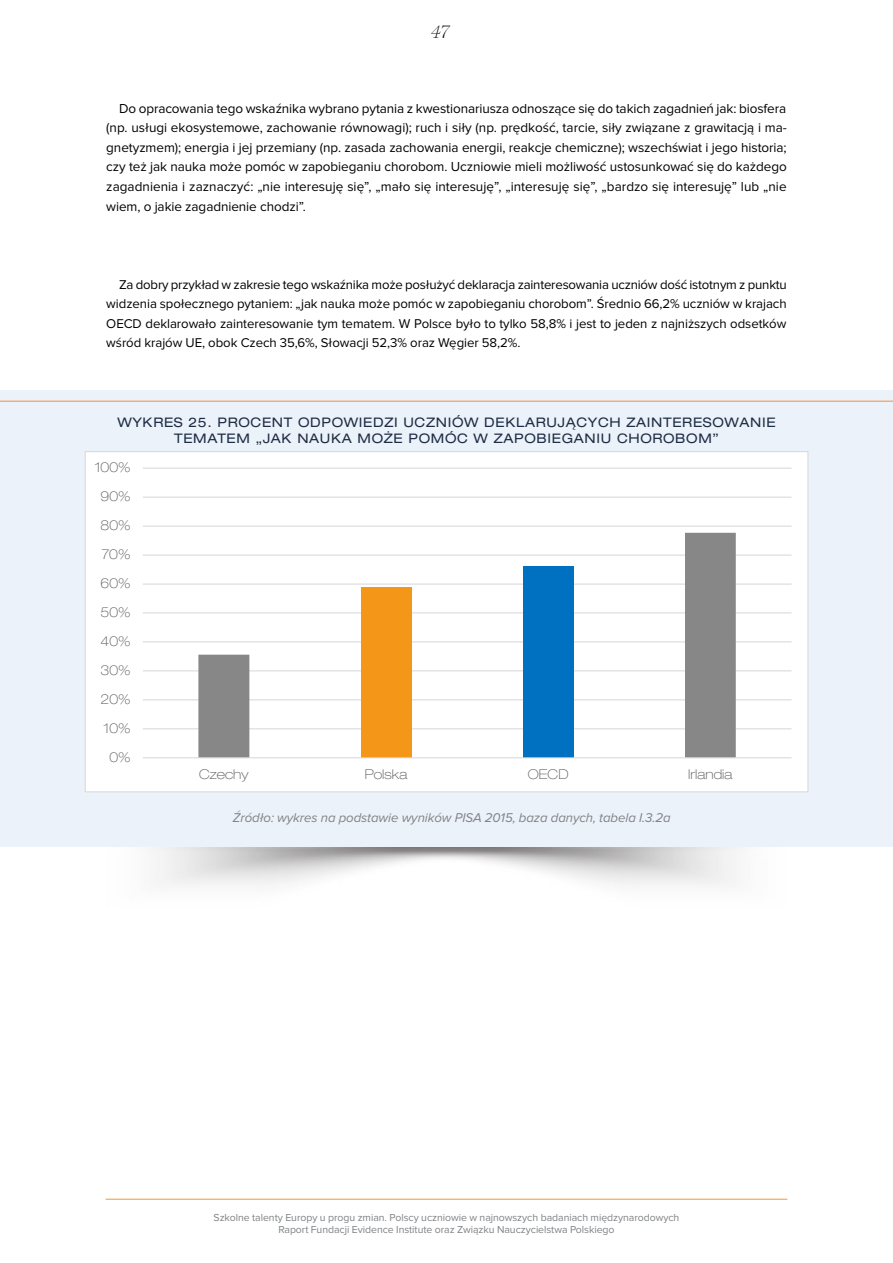
<style>
.page{position:relative;width:893px;height:1263px;background:#fff}
.page>*{position:absolute;margin:0;border:0;box-sizing:border-box;transform-origin:0 0}
.t1{font:italic 100 18px "Harriet Display";color:#000}
.t2{font:13.5px/19.5px "Proxima Nova";letter-spacing:-.005em;color:#000;text-align:justify}
.t3{font:100 expanded 13.5px "Helvetica Neue LT Pro";color:#595959}
.t4{font:13.2px/19.5px "Proxima Nova";letter-spacing:-.005em;color:#000;text-align:justify}
.t5{font:expanded 13.2px/15.9px "Helvetica Neue LT Pro";letter-spacing:.05em;color:#1e2d45;text-align:center}
.t6{font:italic 13.2px "Proxima Nova";letter-spacing:-.005em;color:#808285}
.t7{font:10.5px/12.6px "Proxima Nova";letter-spacing:-.005em;color:#808285;text-align:center}
</style>
<div class="page">
<hr style="left:106px;top:1199px;width:681px;height:1px;background:#f8972c">
<div style="left:0;top:390px;width:893px;height:457px;background:#ecf2fa"></div>
<hr style="left:0;top:401px;width:893px;height:1px;background:#f78d39">
<div style="left:85px;top:452px;width:723px;height:340px;background:#fff"></div>
<hr style="left:143px;top:728px;width:649px;height:1px;background:#d9d9d9">
<hr style="left:143px;top:699px;width:649px;height:1px;background:#d9d9d9">
<hr style="left:143px;top:670px;width:649px;height:1px;background:#d9d9d9">
<hr style="left:143px;top:641px;width:649px;height:1px;background:#d9d9d9">
<hr style="left:143px;top:612px;width:649px;height:1px;background:#d9d9d9">
<hr style="left:143px;top:583px;width:649px;height:2px;background:#d9d9d9">
<hr style="left:143px;top:555px;width:649px;height:1px;background:#d9d9d9">
<hr style="left:143px;top:526px;width:649px;height:1px;background:#d9d9d9">
<hr style="left:143px;top:497px;width:649px;height:1px;background:#d9d9d9">
<hr style="left:143px;top:468px;width:649px;height:1px;background:#d9d9d9">
<svg style="left:198px;top:533px;width:538px;height:224px"></svg>
<hr style="left:143px;top:757px;width:649px;height:1px;background:#d9d9d9">
<h1 class="t1" style="left:432px;top:16px;width:20px">47</h1>
<p class="t2" style="left:106px;top:99px;width:682px;text-indent:13px">Do opracowania tego wskaźnika wybrano pytania z kwestionariusza odnoszące się do takich zagadnień jak: biosfera (np. usługi ekosystemowe, zachowanie równowagi); ruch i siły (np. prędkość, tarcie, siły związane z grawitacją i ma&shy;gnetyzmem); energia i jej przemiany (np. zasada zachowania energii, reakcje chemiczne); wszechświat i jego historia; czy też jak nauka może pomóc w zapobieganiu chorobom. Uczniowie mieli możliwość ustosunkować się do każdego zagadnienia i zaznaczyć: „nie interesuję się”, „mało się interesuję”, „interesuję się”, „bardzo się interesuję” lub „nie wiem, o jakie zagadnienie chodzi”.</p>
<p class="t4" style="left:106px;top:275px;width:682px;text-indent:13px">Za dobry przykład w zakresie tego wskaźnika może posłużyć deklaracja zainteresowania uczniów dość istotnym z punktu widzenia społecznego pytaniem: „jak nauka może pomóc w zapobieganiu chorobom”. Średnio 66,2% uczniów w krajach OECD deklarowało zainteresowanie tym tematem. W Polsce było to tylko 58,8% i jest to jeden z najniższych odsetków wśród krajów UE, obok Czech 35,6%, Słowacji 52,3% oraz Węgier 58,2%.</p>
<p class="t5" style="left:117px;top:414px;width:660px">WYKRES 25. PROCENT ODPOWIEDZI UCZNIÓW DEKLARUJĄCYCH ZAINTERESOWANIE<br>TEMATEM „JAK NAUKA MOŻE POMÓC W ZAPOBIEGANIU CHOROBOM”</p>
<p class="t3" style="left:95px;top:460px;width:37px">100%</p>
<p class="t3" style="left:101px;top:489px;width:31px">90%</p>
<p class="t3" style="left:101px;top:518px;width:31px">80%</p>
<p class="t3" style="left:101px;top:546px;width:31px">70%</p>
<p class="t3" style="left:101px;top:575px;width:31px">60%</p>
<p class="t3" style="left:101px;top:604px;width:31px">50%</p>
<p class="t3" style="left:101px;top:633px;width:31px">40%</p>
<p class="t3" style="left:101px;top:662px;width:31px">30%</p>
<p class="t3" style="left:101px;top:691px;width:31px">20%</p>
<p class="t3" style="left:104px;top:720px;width:29px">10%</p>
<p class="t3" style="left:109px;top:749px;width:23px">0%</p>
<p class="t3" style="left:199px;top:766px;width:51px">Czechy</p>
<p class="t3" style="left:365px;top:766px;width:44px">Polska</p>
<p class="t3" style="left:528px;top:766px;width:42px">OECD</p>
<p class="t3" style="left:688px;top:766px;width:46px">Irlandia</p>
<p class="t6" style="left:233px;top:811px;width:439px">Źródło: wykres na podstawie wyników PISA 2015, baza danych, tabela I.3.2a</p>
<p class="t7" style="left:214px;top:1211px;width:467px">Szkolne talenty Europy u progu zmian. Polscy uczniowie w najnowszych badaniach międzynarodowych<br>Raport Fundacji Evidence Institute oraz Związku Nauczycielstwa Polskiego</p>
</div>
